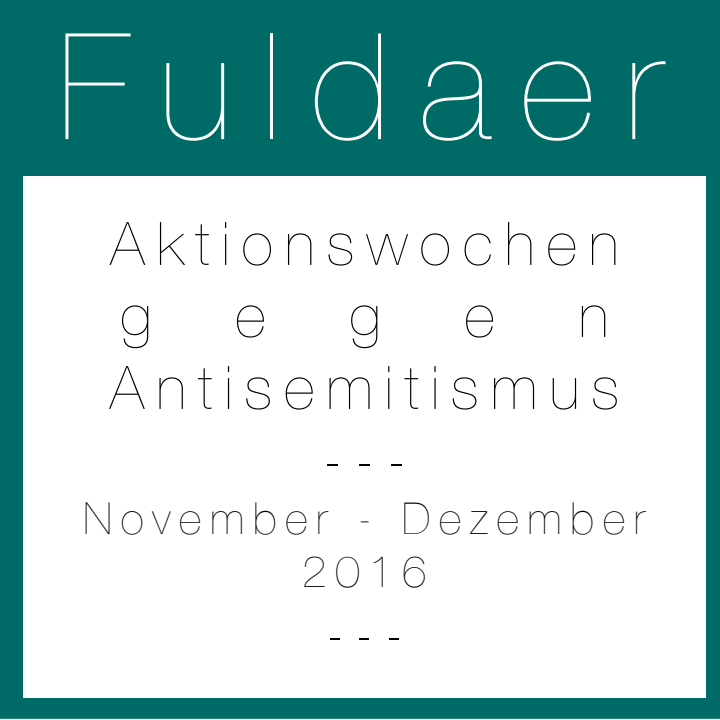
<style>
.page{position:relative;width:720px;height:720px;background:#fff}
.page>*{position:absolute;margin:0;border:0;box-sizing:border-box;transform-origin:0 0}
.t1{font:200 148px "Helvetica Neue";letter-spacing:.2em;color:#fff}
.t2{font:200 60px "Helvetica Neue";letter-spacing:.2em;color:#000}
.t3{font:200 56px "Helvetica Neue";color:#000}
.t4{font:200 44px/52.8px "Helvetica Neue";letter-spacing:.2em;color:#000;text-align:center}
</style>
<div class="page">
<div style="left:2px;top:2px;width:716px;height:715px;background:#006b66"></div>
<div style="left:0;top:0;width:720px;height:719px;border:4px solid #006b66"></div>
<div style="left:23px;top:176px;width:682px;height:522px;background:#fff"></div>
<p class="t1" style="left:57px;top:1px;width:607px">Fuldaer</p>
<p class="t2" style="left:110px;top:209px;width:510px">Aktionswochen</p>
<p class="t2" style="left:120px;top:281px;width:33px">g</p>
<p class="t2" style="left:235px;top:281px;width:31px">e</p>
<p class="t2" style="left:349px;top:281px;width:33px">g</p>
<p class="t2" style="left:465px;top:281px;width:31px">e</p>
<p class="t2" style="left:579px;top:281px;width:31px">n</p>
<p class="t2" style="left:110px;top:353px;width:511px">Antisemitismus</p>
<p class="t2" style="left:322px;top:425px;width:85px">---</p>
<p class="t4" style="left:84px;top:492px;width:563px">November - Dezember<br>2016</p>
<p class="t3" style="left:325px;top:602px;width:80px">---</p>
</div>
